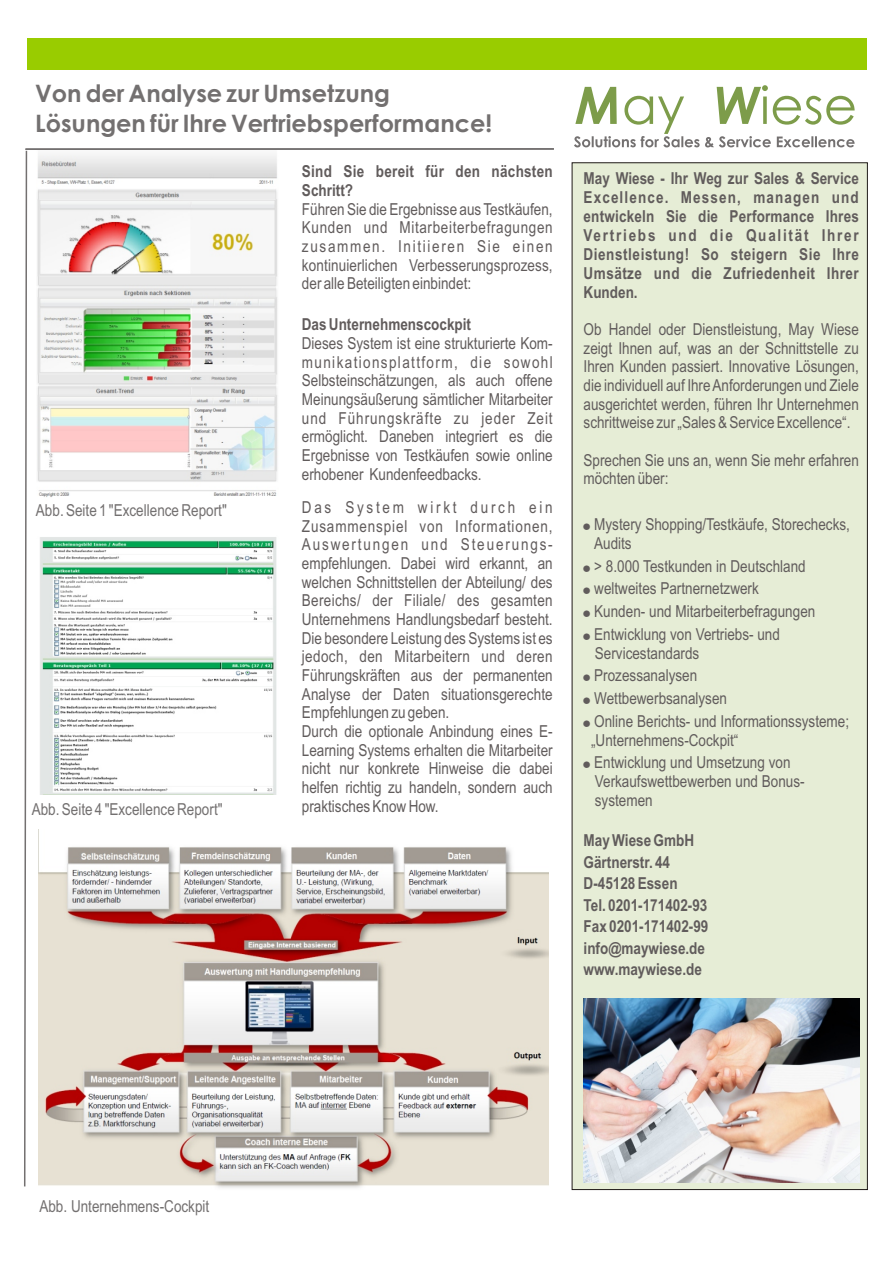
<style>
.page{position:relative;width:894px;height:1263px;background:#fff}
.page>*{position:absolute;margin:0;border:0;box-sizing:border-box;transform-origin:0 0}
.t1{font:51.6px "Century Gothic";color:#7d9c4a}
.t2{font:700 24px/29.1px "Century Gothic";color:#737070}
.t3{font:16.5px/18.8px "Arial Narrow";color:#615c5c}
.t4{font:700 16.5px/18.9px "Arial Narrow";color:#615c5c}
.t5{font:16.5px "Arial Narrow";color:#737070}
.s1{font-weight:700;font-style:italic}
</style>
<div class="page">
<div style="left:572px;top:163px;width:296px;height:1027px;background:#e6edd6;border:1px solid #1f1a17"></div>
<img style="left:37px;top:155px;width:241px;height:342px">
<svg style="left:24px;top:151px;width:3px;height:1035px"></svg>
<div style="left:27px;top:38px;width:840px;height:32px;background:#9c0"></div>
<hr style="left:25px;top:148px;width:529px;height:2px;background:#737070">
<svg style="left:574px;top:136px;width:281px;height:11px"></svg>
<img style="left:38px;top:830px;width:510px;height:358px">
<img style="left:40px;top:537px;width:237px;height:258px">
<img style="left:583px;top:998px;width:277px;height:185px">
<h2 class="t2" style="left:35px;top:81px;width:459px">Von der Analyse zur Umsetzung<br>Lösungen für Ihre Vertriebsperformance!</h2>
<p class="t4" style="left:302px;top:164px;width:252px">Sind Sie bereit für den nächsten<br>Schritt?</p>
<p class="t3" style="left:302px;top:201px;width:252px;text-align:justify">Führen Sie die Ergebnisse aus Testkäufen, Kunden und Mitarbeiterbefragungen zusammen. Initiieren Sie einen kontinuierlichen Verbesserungsprozess, der alle Beteiligten einbindet:</p>
<p class="t5" style="left:36px;top:504px;width:192px">Abb. Seite 1 "Excellence Report"</p>
<p class="t5" style="left:32px;top:803px;width:192px">Abb. Seite 4 "Excellence Report"</p>
<p class="t4" style="left:302px;top:317px;width:171px">Das Unternehmenscockpit</p>
<p class="t3" style="left:302px;top:335px;width:252px;text-align:justify">Dieses System ist eine strukturierte Kom&shy;munikationsplattform, die sowohl Selbsteinschätzungen, als auch offene Meinungsäußerung sämtlicher Mitarbeiter und Führungskräfte zu jeder Zeit ermöglicht. Daneben integriert es die Ergebnisse von Testkäufen sowie online erhobener Kundenfeedbacks.</p>
<p class="t3" style="left:302px;top:499px;width:252px">Das System wirkt durch ein Zusammenspiel von Informationen, Auswertungen und Steuerungs&shy;empfehlungen. Dabei wird erkannt, an welchen Schnittstellen der Abteilung/ des Bereichs/ der Filiale/ des gesamten Unternehmens Handlungsbedarf besteht.<br>Die besondere Leistung des Systems ist es jedoch, den Mitarbeitern und deren Führungskräften aus der permanenten Analyse der Daten situationsgerechte Empfehlungen zu geben.<br>Durch die optionale Anbindung eines E-Learning Systems erhalten die Mitarbeiter nicht nur konkrete Hinweise die dabei helfen richtig zu handeln, sondern auch praktisches Know How.</p>
<h1 class="t1" style="left:575px;top:85px;width:283px"><span class="s1">M</span>ay <span class="s1">W</span>iese</h1>
<p class="t4" style="left:584px;top:171px;width:277px;text-align:justify">May Wiese - Ihr Weg zur Sales &amp; Service Excellence. Messen, managen und entwickeln Sie die Performance Ihres Vertriebs und die Qualität Ihrer Dienstleistung! So steigern Sie Ihre Umsätze und die Zufriedenheit Ihrer Kunden.</p>
<p class="t3" style="left:584px;top:321px;width:277px;text-align:justify">Ob Handel oder Dienstleistung, May Wiese zeigt Ihnen auf, was an der Schnittstelle zu Ihren Kunden passiert. Innovative Lösungen, die individuell auf Ihre Anforderungen und Ziele ausgerichtet werden, führen Ihr Unternehmen schrittweise zur „Sales &amp; Service Excellence“.</p>
<p class="t3" style="left:584px;top:452px;width:277px">Sprechen Sie uns an, wenn Sie mehr erfahren möchten über:</p>
<p class="t3" style="left:594px;top:516px;width:257px">Mystery Shopping/Testkäufe, Storechecks,<br>Audits</p>
<p class="t3" style="left:594px;top:556px;width:223px;line-height:22.8px">&gt; 8.000 Testkunden in Deutschland weltweites Partnernetzwerk<br>Kunden- und Mitarbeiterbefragungen Entwicklung von Vertriebs- und</p>
<p class="t3" style="left:594px;top:643px;width:256px;line-height:22.8px">Servicestandards<br>Prozessanalysen<br>Wettbewerbsanalysen<br>Online Berichts- und Informationssysteme;</p>
<p class="t3" style="left:591px;top:730px;width:201px;line-height:22.8px">„Unternehmens-Cockpit“<br>Entwicklung und Umsetzung von</p>
<p class="t3" style="left:595px;top:774px;width:211px">Verkaufswettbewerben und Bonus&shy;systemen</p>
<p class="t4" style="left:584px;top:831px;width:126px;line-height:21.5px">May Wiese GmbH<br>Gärtnerstr. 44<br>D-45128 Essen<br>Tel. 0201-171402-93<br>Fax 0201-171402-99 info@maywiese.de www.maywiese.de</p>
<p class="t5" style="left:39px;top:1200px;width:171px">Abb. Unternehmens-Cockpit</p>
</div>
